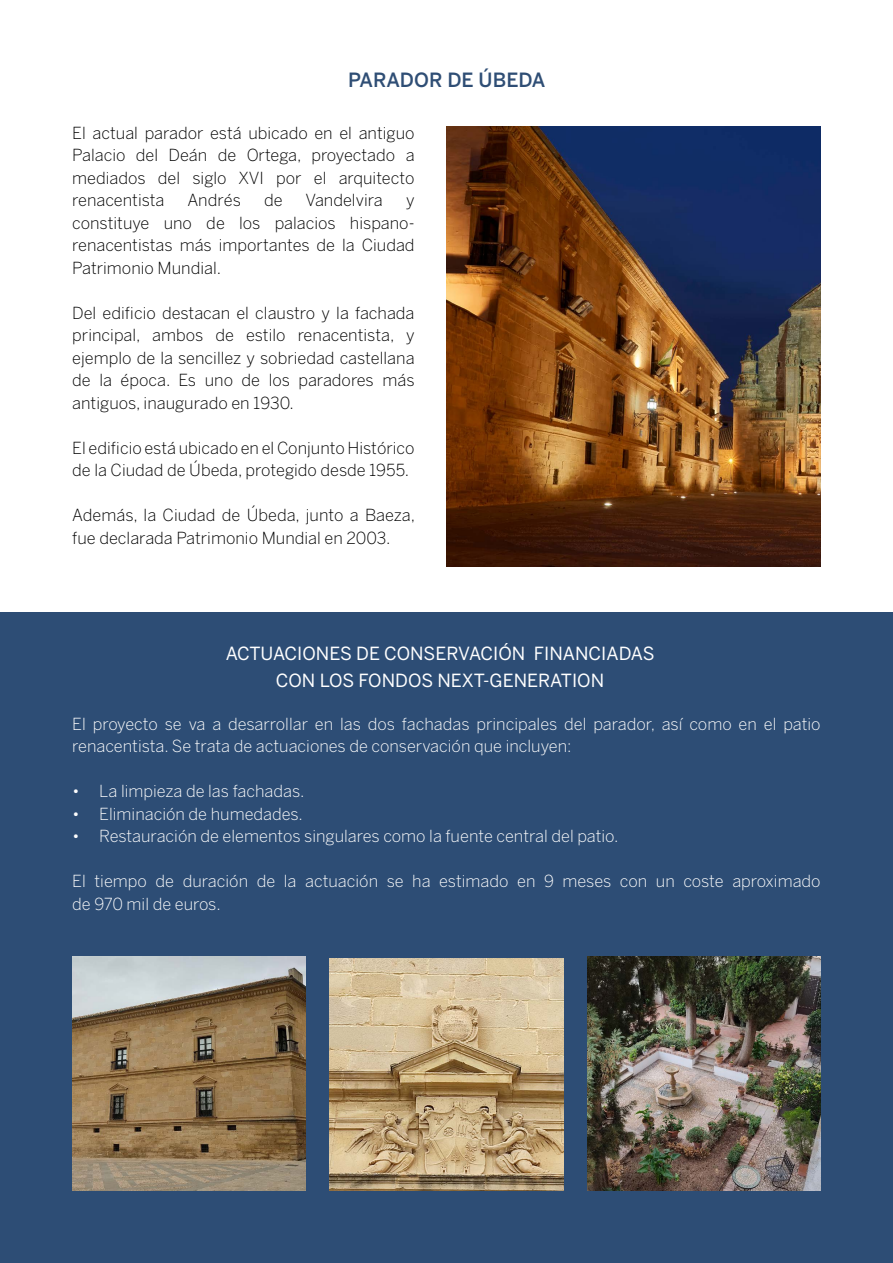
<style>
.page{position:relative;width:893px;height:1263px;background:#fff}
.page>*{position:absolute;margin:0;border:0;box-sizing:border-box;transform-origin:0 0}
.t1{font:500 19.5px "Benton Sans";color:#2f4e75}
.t2{font:18px/27px "Benton Sans";color:#fff;text-align:center}
.t3{font:300 16.5px/22.5px "Benton Sans";color:#000;text-align:justify}
.t4{font:300 16.5px/22.5px "Benton Sans";color:#fdfdfd}
</style>
<div class="page">
<img style="left:446px;top:126px;width:375px;height:440px">
<div style="left:0;top:613px;width:893px;height:650px;background:#2d4d75"></div>
<img style="left:72px;top:957px;width:234px;height:234px">
<img style="left:330px;top:959px;width:233px;height:232px">
<img style="left:587px;top:957px;width:234px;height:234px">
<p class="t1" style="left:348px;top:68px;width:199px">PARADOR DE ÚBEDA</p>
<p class="t3" style="left:72px;top:121px;width:344px">El actual parador está ubicado en el antiguo Palacio del Deán de Ortega, proyectado a mediados del siglo XVI por el arquitecto renacentista</p>
<p class="t3" style="left:187px;top:189px;width:55px">Andrés</p>
<p class="t3" style="left:264px;top:189px;width:20px">de</p>
<p class="t3" style="left:306px;top:189px;width:79px">Vandelvira</p>
<p class="t3" style="left:72px;top:189px;width:344px;text-indent:334px">y constituye uno de los palacios hispano&shy;renacentistas más importantes de la Ciudad Patrimonio Mundial.</p>
<p class="t3" style="left:72px;top:301px;width:344px">Del edificio destacan el claustro y la fachada principal, ambos de estilo renacentista, y ejemplo de la sencillez y sobriedad castellana de la época. Es uno de los paradores más antiguos, inaugurado en 1930.</p>
<p class="t3" style="left:72px;top:436px;width:344px">El edificio está ubicado en el Conjunto Histórico de la Ciudad de Úbeda, protegido desde 1955.</p>
<p class="t3" style="left:72px;top:504px;width:344px">Además, la Ciudad de Úbeda, junto a Baeza, fue declarada Patrimonio Mundial en 2003.</p>
<p class="t2" style="left:226px;top:639px;width:430px">ACTUACIONES DE CONSERVACIÓN FINANCIADAS<br>CON LOS FONDOS NEXT-GENERATION</p>
<p class="t4" style="left:72px;top:712px;width:750px">El proyecto se va a desarrollar en las dos fachadas principales del parador, así como en el patio renacentista. Se trata de actuaciones de conservación que incluyen:</p>
<p class="t4" style="left:72px;top:780px;width:234px">• La limpieza de las fachadas.</p>
<p class="t4" style="left:72px;top:802px;width:232px">• Eliminación de humedades.</p>
<p class="t4" style="left:72px;top:825px;width:548px">• Restauración de elementos singulares como la fuente central del patio.</p>
<p class="t4" style="left:72px;top:870px;width:750px">El tiempo de duración de la actuación se ha estimado en 9 meses con un coste aproximado de 970 mil de euros.</p>
</div>
